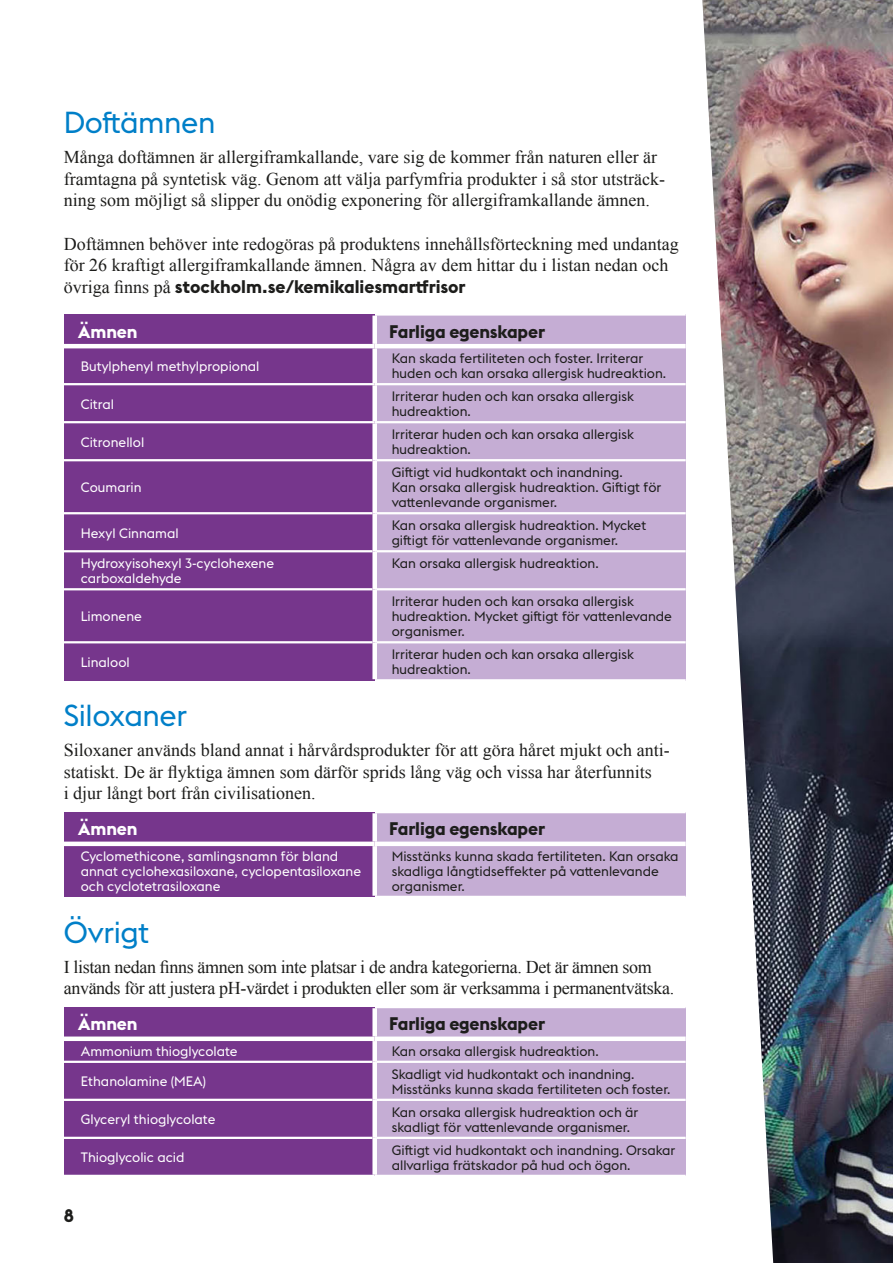
<style>
.page{position:relative;width:893px;height:1263px;background:#fff}
.page>*{position:absolute;margin:0;border:0;box-sizing:border-box;transform-origin:0 0}
.t1{font:30px "Stockholm Type";letter-spacing:-.015em;color:#007fc8}
.t2{font:18px/21.6px "Times New Roman";color:#1d1d1b}
.t3{font:18px/21.6px "Times New Roman";letter-spacing:-.02em;color:#1d1d1b}
.t4{font:700 18px "Stockholm Type";letter-spacing:-.01em;color:#1d1d1b}
.t5{font:700 18px "Stockholm Type";letter-spacing:-.005em;color:#fff}
.t6{font:13.5px/15px "Stockholm Type";color:#1d1d1b}
.t7{font:13.5px/15px "Stockholm Type";color:#fff}
.s1{font-family:"Stockholm Type";font-weight:700}
</style>
<div class="page">
<div style="left:375px;top:314px;width:311px;height:32px;background:#c5add4"></div>
<hr style="left:375px;top:313px;width:311px;height:3px;background:#fff">
<div style="left:375px;top:642px;width:311px;height:38px;background:#c5add4"></div>
<hr style="left:375px;top:679px;width:311px;height:2px;background:#fff">
<div style="left:375px;top:812px;width:311px;height:32px;background:#c5add4"></div>
<hr style="left:375px;top:811px;width:311px;height:2px;background:#fff">
<div style="left:375px;top:844px;width:311px;height:53px;background:#c5add4"></div>
<hr style="left:375px;top:896px;width:311px;height:2px;background:#fff">
<div style="left:375px;top:1007px;width:311px;height:32px;background:#c5add4"></div>
<hr style="left:375px;top:1006px;width:311px;height:2px;background:#fff">
<div style="left:375px;top:1138px;width:311px;height:38px;background:#c5add4"></div>
<div style="left:64px;top:1138px;width:311px;height:38px;background:#76368c"></div>
<hr style="left:64px;top:1175px;width:311px;height:2px;background:#fff">
<hr style="left:375px;top:1175px;width:311px;height:2px;background:#fff">
<div style="left:64px;top:314px;width:311px;height:32px;background:#76368c"></div>
<div style="left:64px;top:346px;width:311px;height:38px;background:#76368c"></div>
<div style="left:64px;top:384px;width:311px;height:38px;background:#76368c"></div>
<div style="left:64px;top:422px;width:311px;height:38px;background:#76368c"></div>
<div style="left:64px;top:460px;width:311px;height:53px;background:#76368c"></div>
<div style="left:64px;top:513px;width:311px;height:38px;background:#76368c"></div>
<div style="left:64px;top:551px;width:311px;height:38px;background:#76368c"></div>
<div style="left:64px;top:589px;width:311px;height:53px;background:#76368c"></div>
<div style="left:64px;top:642px;width:311px;height:38px;background:#76368c"></div>
<div style="left:375px;top:346px;width:311px;height:38px;background:#c5add4"></div>
<div style="left:375px;top:384px;width:311px;height:38px;background:#c5add4"></div>
<div style="left:375px;top:422px;width:311px;height:38px;background:#c5add4"></div>
<div style="left:375px;top:460px;width:311px;height:53px;background:#c5add4"></div>
<div style="left:375px;top:513px;width:311px;height:38px;background:#c5add4"></div>
<div style="left:375px;top:551px;width:311px;height:38px;background:#c5add4"></div>
<div style="left:375px;top:589px;width:311px;height:53px;background:#c5add4"></div>
<hr style="left:64px;top:459px;width:308px;height:2px;background:#fff">
<hr style="left:377px;top:459px;width:309px;height:2px;background:#fff">
<hr style="left:64px;top:512px;width:308px;height:2px;background:#fff">
<hr style="left:377px;top:512px;width:309px;height:2px;background:#fff">
<hr style="left:64px;top:550px;width:308px;height:2px;background:#fff">
<hr style="left:377px;top:550px;width:309px;height:2px;background:#fff">
<hr style="left:64px;top:588px;width:308px;height:2px;background:#fff">
<hr style="left:377px;top:588px;width:309px;height:2px;background:#fff">
<hr style="left:64px;top:641px;width:308px;height:2px;background:#fff">
<hr style="left:377px;top:641px;width:309px;height:2px;background:#fff">
<div style="left:372px;top:316px;width:5px;height:28px;background:#fff"></div>
<div style="left:372px;top:348px;width:5px;height:35px;background:#fff"></div>
<div style="left:372px;top:423px;width:5px;height:37px;background:#fff"></div>
<div style="left:372px;top:460px;width:5px;height:53px;background:#fff"></div>
<div style="left:372px;top:513px;width:5px;height:38px;background:#fff"></div>
<div style="left:372px;top:551px;width:5px;height:38px;background:#fff"></div>
<div style="left:372px;top:589px;width:5px;height:53px;background:#fff"></div>
<div style="left:372px;top:642px;width:5px;height:37px;background:#fff"></div>
<hr style="left:64px;top:344px;width:311px;height:4px;background:#fff">
<hr style="left:375px;top:344px;width:311px;height:4px;background:#fff">
<hr style="left:64px;top:383px;width:311px;height:2px;background:#fff">
<hr style="left:375px;top:383px;width:311px;height:2px;background:#fff">
<hr style="left:64px;top:421px;width:311px;height:2px;background:#fff">
<hr style="left:375px;top:421px;width:311px;height:2px;background:#fff">
<div style="left:372px;top:385px;width:5px;height:36px;background:#fff"></div>
<div style="left:64px;top:812px;width:311px;height:32px;background:#76368c"></div>
<div style="left:64px;top:844px;width:311px;height:53px;background:#76368c"></div>
<div style="left:372px;top:813px;width:5px;height:28px;background:#fff"></div>
<div style="left:372px;top:846px;width:5px;height:50px;background:#fff"></div>
<div style="left:64px;top:841px;width:311px;height:5px;background:#fff"></div>
<div style="left:375px;top:841px;width:311px;height:5px;background:#fff"></div>
<div style="left:64px;top:1007px;width:311px;height:32px;background:#76368c"></div>
<div style="left:64px;top:1039px;width:311px;height:23px;background:#76368c"></div>
<div style="left:64px;top:1062px;width:311px;height:38px;background:#76368c"></div>
<div style="left:64px;top:1100px;width:311px;height:38px;background:#76368c"></div>
<div style="left:375px;top:1039px;width:311px;height:23px;background:#c5add4"></div>
<div style="left:375px;top:1062px;width:311px;height:38px;background:#c5add4"></div>
<div style="left:375px;top:1100px;width:311px;height:38px;background:#c5add4"></div>
<hr style="left:64px;top:1061px;width:308px;height:2px;background:#fff">
<hr style="left:377px;top:1061px;width:309px;height:2px;background:#fff">
<hr style="left:64px;top:1099px;width:308px;height:2px;background:#fff">
<hr style="left:377px;top:1099px;width:309px;height:2px;background:#fff">
<hr style="left:64px;top:1137px;width:308px;height:2px;background:#fff">
<hr style="left:377px;top:1137px;width:309px;height:2px;background:#fff">
<div style="left:372px;top:1008px;width:5px;height:28px;background:#fff"></div>
<div style="left:372px;top:1041px;width:5px;height:21px;background:#fff"></div>
<div style="left:372px;top:1062px;width:5px;height:38px;background:#fff"></div>
<div style="left:372px;top:1100px;width:5px;height:38px;background:#fff"></div>
<div style="left:372px;top:1138px;width:5px;height:37px;background:#fff"></div>
<div style="left:64px;top:1036px;width:311px;height:5px;background:#fff"></div>
<div style="left:375px;top:1036px;width:311px;height:5px;background:#fff"></div>
<img style="left:702px;top:0;width:191px;height:1263px">
<h3 class="t1" style="left:64px;top:102px;width:153px">Dofämnen</h3>
<p class="t2" style="left:64px;top:146px;width:603px">Många doftämnen är allergiframkallande, vare sig de kommer från naturen eller är framtagna på syntetisk väg. Genom att välja parfymfria produkter i så stor utsträck&shy;ning som möjligt så slipper du onödig exponering för allergiframkallande ämnen.</p>
<p class="t2" style="left:64px;top:232px;width:616px">Doftämnen behöver inte redogöras på produktens innehållsförteckning med undantag för 26 kraftigt allergiframkallande ämnen. Några av dem hittar du i listan nedan och övriga finns på <span class="s1">stockholm.se/kemikaliesmartrisor</span></p>
<p class="t5" style="left:78px;top:318px;width:61px">Ämnen</p>
<p class="t4" style="left:389px;top:318px;width:157px">Farliga egenskaper</p>
<p class="t7" style="left:81px;top:358px;width:180px">Butylphenyl methylpropional</p>
<p class="t6" style="left:392px;top:350px;width:276px">Kan skada fertiliteten och foster. Irriterar huden och kan orsaka allergisk hudreaktion.</p>
<p class="t7" style="left:81px;top:396px;width:35px">Citral</p>
<p class="t6" style="left:392px;top:388px;width:244px">Irriterar huden och kan orsaka allergisk hudreaktion.</p>
<p class="t7" style="left:81px;top:434px;width:65px">Citronellol</p>
<p class="t6" style="left:392px;top:426px;width:244px">Irriterar huden och kan orsaka allergisk hudreaktion.</p>
<p class="t7" style="left:81px;top:479px;width:62px">Coumarin</p>
<p class="t6" style="left:392px;top:464px;width:271px">Gifigt vid hudkontakt och inandning.<br>Kan orsaka allergisk hudreaktion. Gifigt för vatenlevande organismer.</p>
<p class="t7" style="left:81px;top:525px;width:99px">Hexyl Cinnamal</p>
<p class="t6" style="left:392px;top:517px;width:256px">Kan orsaka allergisk hudreaktion. Mycket gifigt för vatenlevande organismer.</p>
<p class="t7" style="left:81px;top:555px;width:195px">Hydroxyisohexyl 3-cyclohexene carboxaldehyde</p>
<p class="t6" style="left:392px;top:555px;width:208px">Kan orsaka allergisk hudreaktion.</p>
<p class="t7" style="left:81px;top:608px;width:63px">Limonene</p>
<p class="t6" style="left:392px;top:593px;width:282px">Irriterar huden och kan orsaka allergisk hudreaktion. Mycket gifigt för vatenlevande organismer.</p>
<p class="t7" style="left:81px;top:654px;width:50px">Linalool</p>
<p class="t6" style="left:392px;top:646px;width:244px">Irriterar huden och kan orsaka allergisk hudreaktion.</p>
<h3 class="t1" style="left:64px;top:695px;width:125px">Siloxaner</h3>
<p class="t2" style="left:64px;top:739px;width:607px">Siloxaner används bland annat i hårvårdsprodukter för att göra håret mjukt och anti&shy;statiskt. De är flyktiga ämnen som därför sprids lång väg och vissa har återfunnits<br>i djur långt bort från civilisationen.</p>
<p class="t5" style="left:78px;top:816px;width:61px">Ämnen</p>
<p class="t4" style="left:389px;top:816px;width:157px">Farliga egenskaper</p>
<p class="t7" style="left:81px;top:848px;width:282px">Cyclomethicone, samlingsnamn för bland annat cyclohexasiloxane, cyclopentasiloxane och cyclotetrasiloxane</p>
<p class="t6" style="left:392px;top:848px;width:288px">Misstänks kunna skada fertiliteten. Kan orsaka skadliga långtidseffekter på vatenlevande organismer.</p>
<h3 class="t1" style="left:64px;top:911px;width:87px">Övrigt</h3>
<p class="t3" style="left:64px;top:956px;width:612px">I listan nedan finns ämnen som inte platsar i de andra kategorierna. Det är ämnen som används för att justera pH-värdet i produkten eller som är verksamma i permanentvätska.</p>
<p class="t5" style="left:78px;top:1011px;width:61px">Ämnen</p>
<p class="t4" style="left:389px;top:1011px;width:157px">Farliga egenskaper</p>
<p class="t7" style="left:81px;top:1043px;width:158px">Ammonium thioglycolate</p>
<p class="t6" style="left:392px;top:1043px;width:208px">Kan orsaka allergisk hudreaktion.</p>
<p class="t7" style="left:81px;top:1073px;width:127px">Ethanolamine (MEA)</p>
<p class="t6" style="left:392px;top:1066px;width:280px">Skadligt vid hudkontakt och inandning.<br>Misstänks kunna skada fertiliteten och foster.</p>
<p class="t7" style="left:81px;top:1111px;width:136px">Glyceryl thioglycolate</p>
<p class="t6" style="left:392px;top:1104px;width:248px">Kan orsaka allergisk hudreaktion och är skadligt för vatenlevande organismer.</p>
<p class="t7" style="left:81px;top:1149px;width:105px">Thioglycolic acid</p>
<p class="t6" style="left:392px;top:1142px;width:285px">Gifigt vid hudkontakt och inandning. Orsakar allvarliga frätskador på hud och ögon.</p>
<h2 class="t4" style="left:64px;top:1203px;width:12px">8</h2>
</div>
